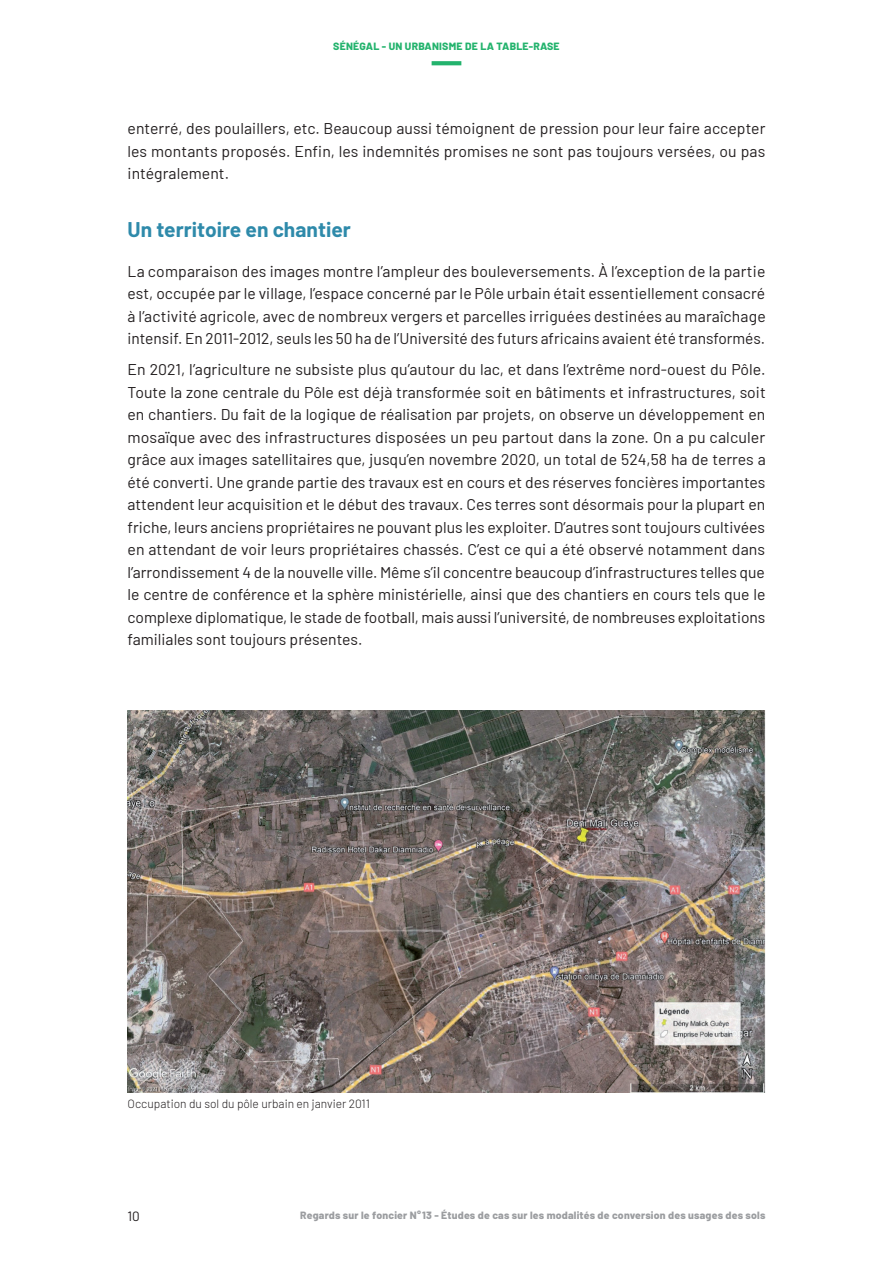
<style>
.page{position:relative;width:893px;height:1263px;background:#fff}
.page>*{position:absolute;margin:0;border:0;box-sizing:border-box;transform-origin:0 0}
.t1{font:700 20.85px "Barlow";color:#2e8aaa}
.t2{font:15.6px/22.5px "Barlow";color:#231f20;text-align:justify}
.t3{font:13.5px "Barlow";color:#231f20}
.t4{font:300 12px "Barlow";color:#231f20}
.t5{font:800 10.5px "Barlow";letter-spacing:.02em;color:#9b9da0}
.t6{font:800 10.5px "Barlow";letter-spacing:.02em;color:#23b36d}
</style>
<div class="page">
<svg style="left:432px;top:61px;width:29px;height:4px"></svg>
<img style="left:128px;top:711px;width:637px;height:382px">
<p class="t6" style="left:333px;top:38px;width:228px">SÉNÉGAL - UN URBANISME DE LA TABLE-RASE</p>
<p class="t2" style="left:128px;top:116px;width:639px">enterré, des poulaillers, etc. Beaucoup aussi témoignent de pression pour leur faire accepter les montants proposés. Enfin, les indemnités promises ne sont pas toujours versées, ou pas intégralement.</p>
<h1 class="t1" style="left:128px;top:214px;width:225px">Un territoire en chantier</h1>
<p class="t2" style="left:128px;top:259px;width:640px">La comparaison des images montre l’ampleur des bouleversements. À l’exception de la partie est, occupée par le village, l’espace concerné par le Pôle urbain était essentiellement consacré à l’activité agricole, avec de nombreux vergers et parcelles irriguées destinées au maraîchage intensif. En 2011-2012, seuls les 50 ha de l’Université des futurs africains avaient été transformés.</p>
<p class="t2" style="left:128px;top:357px;width:640px">En 2021, l’agriculture ne subsiste plus qu’autour du lac, et dans l’extrême nord-ouest du Pôle.<br>Toute la zone centrale du Pôle est déjà transformée soit en bâtiments et infrastructures, soit en chantiers. Du fait de la logique de réalisation par projets, on observe un développement en mosaïque avec des infrastructures disposées un peu partout dans la zone. On a pu calculer grâce aux images satellitaires que, jusqu’en novembre 2020, un total de 524,58 ha de terres a été converti. Une grande partie des travaux est en cours et des réserves foncières importantes attendent leur acquisition et le début des travaux. Ces terres sont désormais pour la plupart en friche, leurs anciens propriétaires ne pouvant plus les exploiter. D’autres sont toujours cultivées en attendant de voir leurs propriétaires chassés. C’est ce qui a été observé notamment dans l’arrondissement 4 de la nouvelle ville. Même s’il concentre beaucoup d’infrastructures telles que le centre de conférence et la sphère ministérielle, ainsi que des chantiers en cours tels que le complexe diplomatique, le stade de football, mais aussi l’université, de nombreuses exploitations familiales sont toujours présentes.</p>
<p class="t4" style="left:128px;top:1095px;width:244px">Occupation du sol du pôle urbain en janvier 2011</p>
<p class="t3" style="left:128px;top:1207px;width:14px">10</p>
<p class="t5" style="left:300px;top:1208px;width:467px">Regards sur le foncier N°13 - Études de cas sur les modalités de conversion des usages des sols</p>
</div>
